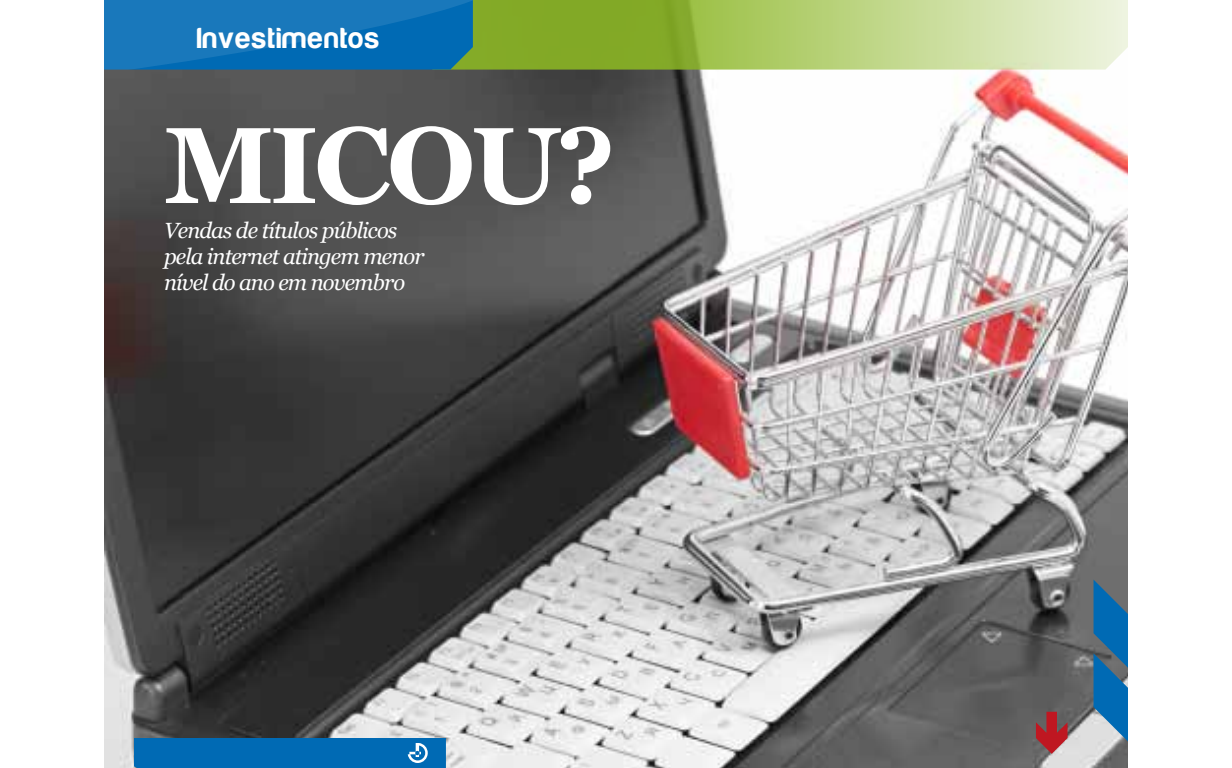
<style>
.page{position:relative;width:1232px;height:768px;background:#fff}
.page>*{position:absolute;margin:0;border:0;box-sizing:border-box;transform-origin:0 0}
.t1{font:700 107.9px "Georgia";color:#fff}
.t2{font:30px "Harabara";letter-spacing:.05em;color:#fff}
.t3{font:italic 22px/26px "Georgia";letter-spacing:-.04em;color:#fff}
</style>
<div class="page">
<img style="left:104px;top:70px;width:1024px;height:698px">
<svg style="left:473px;top:0;width:655px;height:70px"></svg>
<svg style="left:104px;top:0;width:369px;height:70px"></svg>
<div style="left:134px;top:738px;width:312px;height:30px;background:#006ab4"></div>
<svg style="left:1036px;top:712px;width:32px;height:42px"></svg>
<svg style="left:1094px;top:580px;width:34px;height:161px"></svg>
<h2 class="t2" style="left:197px;top:22px;width:184px">Investimentos</h2>
<h1 class="t1" style="left:164px;top:105px;width:453px">MICOU?</h1>
<p class="t3" style="left:164px;top:217px;width:262px">Vendas de títulos públicos pela internet atingem menor nível do ano em novembro</p>
</div>
